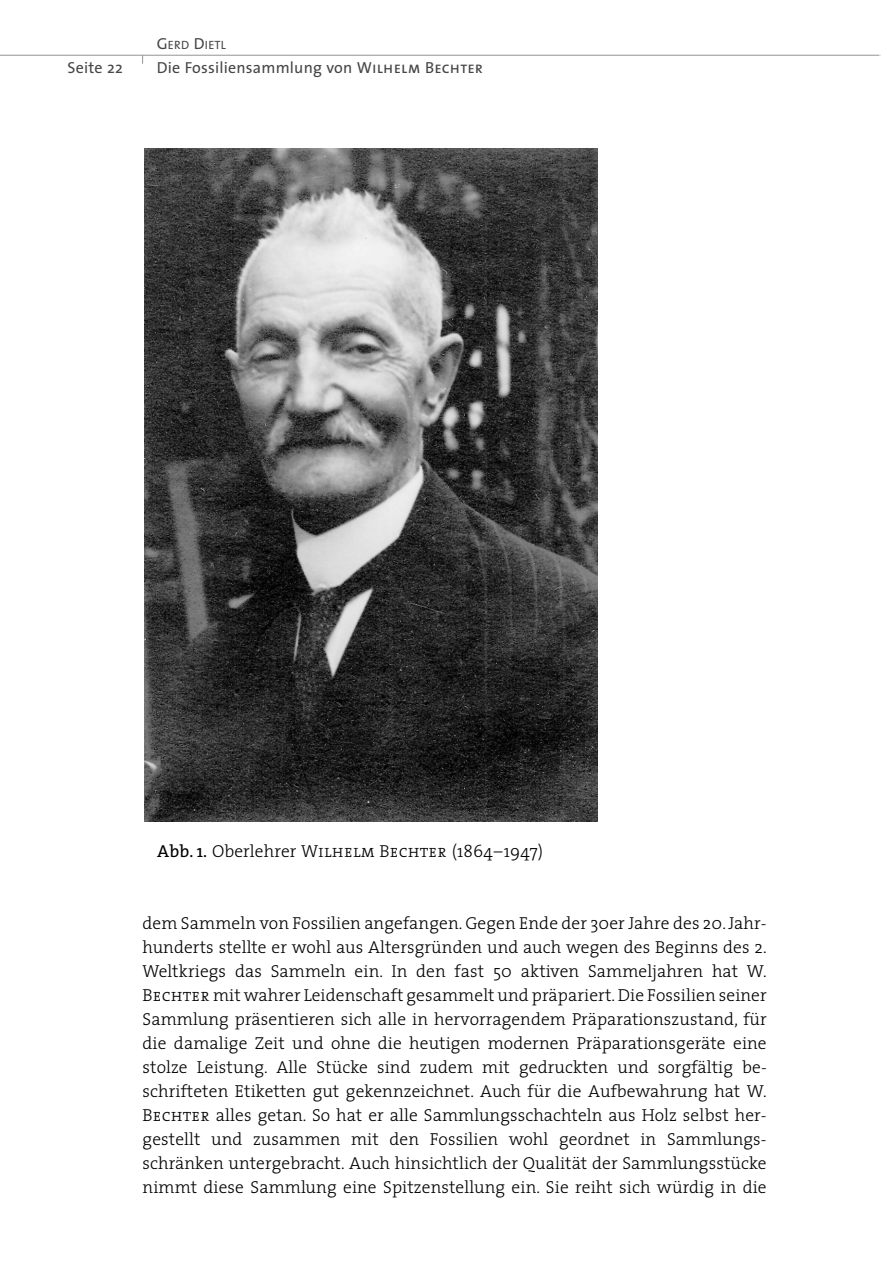
<style>
.page{position:relative;width:881px;height:1278px;background:#fff}
.page>*{position:absolute;margin:0;border:0;box-sizing:border-box;transform-origin:0 0}
.t1{font:300 17.4px/24px "The Serif";letter-spacing:.005em;color:#000;text-align:justify}
.t2{font:16px "The Sans";letter-spacing:.01em;color:#464646}
.t3{font:12px "The Sans";letter-spacing:.015em;color:#464646}
.s1{font-size:16px}
.s2{font-family:"The Sans Caps"}
.s3{font-weight:400}
.s4{font-family:"The Serif Light Caps";font-weight:400}
</style>
<div class="page">
<hr style="left:0;top:55px;width:879px;height:1px;background:#949494">
<img style="left:144px;top:149px;width:454px;height:672px">
<p class="t3" style="left:157px;top:40px;width:71px"><span class="s1">G</span>ERD <span class="s1">D</span>IETL</p>
<p class="t2" style="left:67px;top:61px;width:57px">Seite 22</p>
<p class="t2" style="left:157px;top:61px;width:328px">Die Fossiliensammlung von <span class="s2">Wilhelm Bechter</span></p>
<p class="t1" style="left:157px;top:840px;width:387px"><span class="s3">Abb. 1.</span> Oberlehrer <span class="s4">Wilhelm Bechter</span> (1864–1947)</p>
<p class="t1" style="left:143px;top:912px;width:625px">dem Sammeln von Fossilien angefangen. Gegen Ende der 30er Jahre des 20. Jahr&shy;hunderts stellte er wohl aus Altersgründen und auch wegen des Beginns des 2.<br>Weltkriegs das Sammeln ein. In den fast 50 aktiven Sammeljahren hat W.<br><span class="s4">Bechter</span> mit wahrer Leidenschaft gesammelt und präpariert. Die Fossilien seiner Sammlung präsentieren sich alle in hervorragendem Präparationszustand, für die damalige Zeit und ohne die heutigen modernen Präparationsgeräte eine stolze Leistung. Alle Stücke sind zudem mit gedruckten und sorgfältig be&shy;schrifteten Etiketten gut gekennzeichnet. Auch für die Aufbewahrung hat W.<br><span class="s4">Bechter</span> alles getan. So hat er alle Sammlungsschachteln aus Holz selbst her&shy;gestellt und zusammen mit den Fossilien wohl geordnet in Sammlungs&shy;schränken untergebracht. Auch hinsichtlich der Qualität der Sammlungsstücke nimmt diese Sammlung eine Spitzenstellung ein. Sie reiht sich würdig in die</p>
</div>
